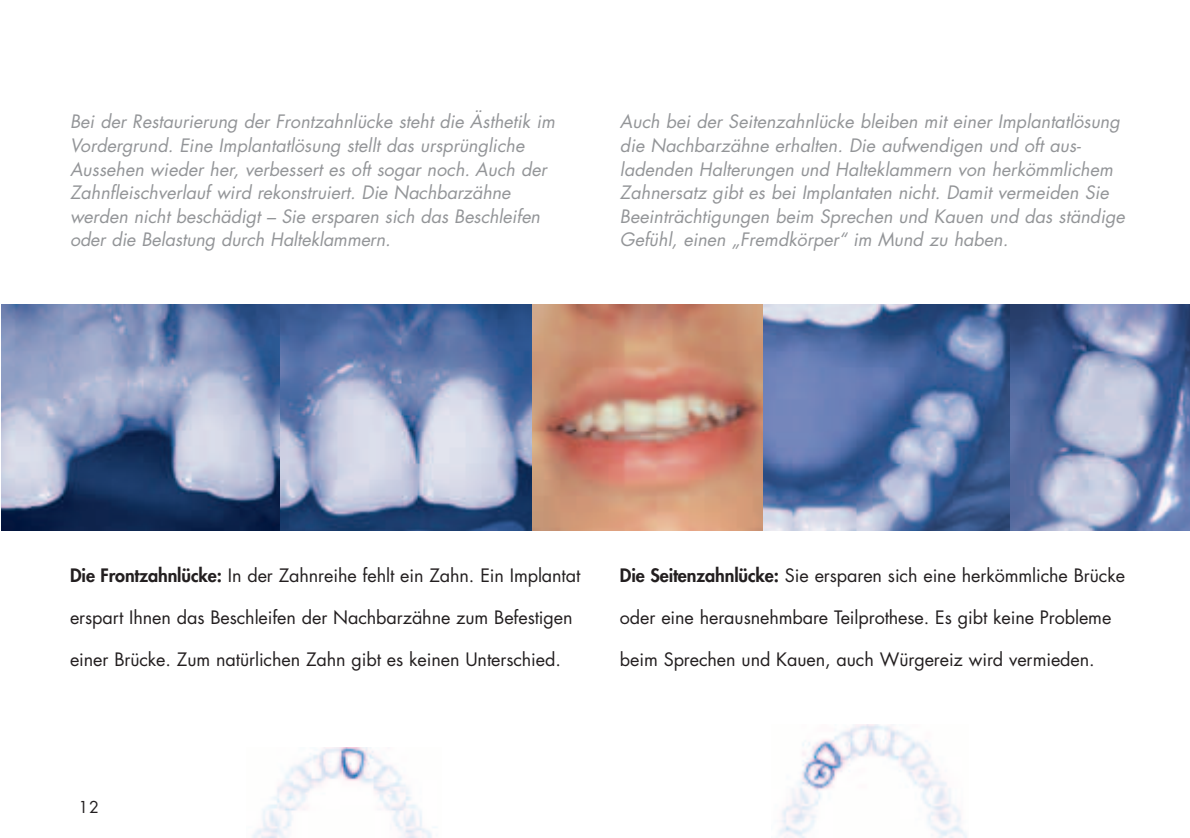
<style>
.page{position:relative;width:1190px;height:838px;background:#fff}
.page>*{position:absolute;margin:0;border:0;box-sizing:border-box;transform-origin:0 0}
.t1{font:italic 18px/23.6px "Futura";color:#939598}
.t2{font:18px "Futura";letter-spacing:-.005em;color:#231f20}
.t3{font:16px "Futura";color:#231f20}
.s1{font-weight:800}
</style>
<div class="page">
<img style="left:778px;top:725px;width:189px;height:113px">
<img style="left:1009px;top:304px;width:181px;height:227px">
<svg style="left:763px;top:304px;width:246px;height:227px;background:#627bab"></svg>
<img style="left:532px;top:304px;width:231px;height:227px">
<img style="left:252px;top:747px;width:185px;height:91px">
<img style="left:279px;top:304px;width:253px;height:227px">
<img style="left:1px;top:304px;width:278px;height:227px">
<p class="t1" style="left:70px;top:111px;width:487px">Bei der Restaurierung der Frontzahnlücke steht die Ästhetik im Vordergrund. Eine Implantatlösung stellt das ursprüngliche Aussehen wieder her, verbessert es oft sogar noch. Auch der Zahnfleischverlauf wird rekonstruiert. Die Nachbarzähne werden nicht beschädigt – Sie ersparen sich das Beschleifen oder die Belastung durch Halteklammern.</p>
<p class="t1" style="left:620px;top:111px;width:506px">Auch bei der Seitenzahnlücke bleiben mit einer Implantatlösung die Nachbarzähne erhalten. Die aufwendigen und oft aus&shy;ladenden Halterungen und Halteklammern von herkömmlichem Zahnersatz gibt es bei Implantaten nicht. Damit vermeiden Sie Beeinträchtigungen beim Sprechen und Kauen und das ständige Gefühl, einen „Fremdkörper“ im Mund zu haben.</p>
<p class="t2" style="left:70px;top:567px;width:512px"><span class="s1">Die Frontzahnlücke:</span> In der Zahnreihe fehlt ein Zahn. Ein Implantat</p>
<p class="t2" style="left:70px;top:609px;width:504px">erspart Ihnen das Beschleifen der Nachbarzähne zum Befestigen</p>
<p class="t2" style="left:70px;top:651px;width:492px">einer Brücke. Zum natürlichen Zahn gibt es keinen Unterschied.</p>
<p class="t2" style="left:620px;top:567px;width:507px"><span class="s1">Die Seitenzahnlücke:</span> Sie ersparen sich eine herkömmliche Brücke</p>
<p class="t2" style="left:620px;top:609px;width:493px">oder eine herausnehmbare Teilprothese. Es gibt keine Probleme</p>
<p class="t2" style="left:620px;top:651px;width:476px">beim Sprechen und Kauen, auch Würgereiz wird vermieden.</p>
<p class="t3" style="left:79px;top:799px;width:22px">12</p>
</div>
